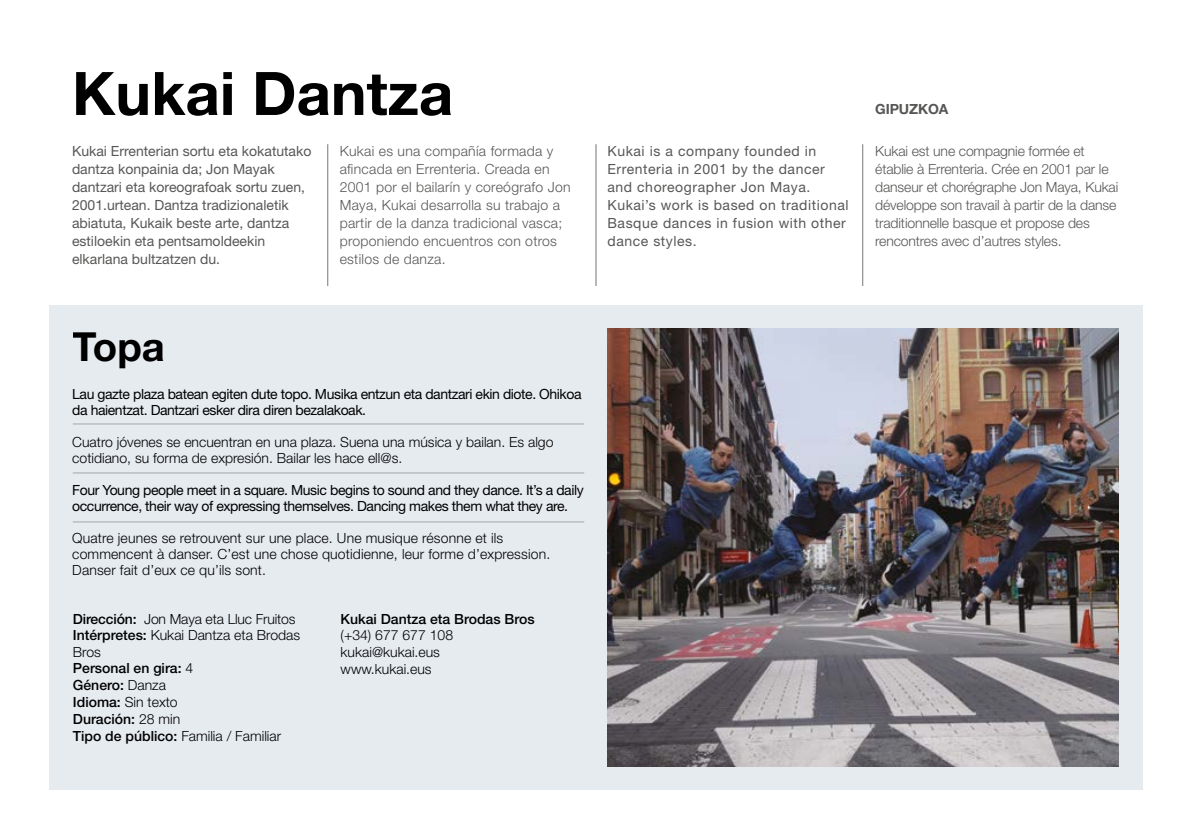
<style>
.page{position:relative;width:1191px;height:840px;background:#fff}
.page>*{position:absolute;margin:0;border:0;box-sizing:border-box;transform-origin:0 0}
.t1{font:700 60px "Helvetica Neue LT Std";color:#000}
.t2{font:700 40px "Helvetica Neue LT Std";color:#000}
.t3{font:300 14px/16.6px "Helvetica Neue LT Std";color:#000}
.t4{font:14px/16px "Helvetica Neue LT Std";letter-spacing:-.03em;color:#000}
.t5{font:14px/18px "Helvetica Neue LT Std";color:#575756}
.t6{font:300 14px/18px "Helvetica Neue LT Std";letter-spacing:.02em;color:#575756}
.t7{font:300 14px/18px "Helvetica Neue LT Std";letter-spacing:-.005em;color:#575756}
.t8{font:14px/18px "Helvetica Neue LT Std";letter-spacing:.04em;color:#575756}
.t9{font:500 14px "Helvetica Neue LT Std";color:#000}
.t10{font:700 14px "Helvetica Neue LT Std";letter-spacing:-.01em;color:#575756}
.s1{font-weight:500}
</style>
<div class="page">
<div style="left:49px;top:305px;width:1093px;height:485px;background:#e6ebf0"></div>
<hr style="left:73px;top:423px;width:511px;height:1px;background:#000">
<hr style="left:73px;top:472px;width:511px;height:1px;background:#000">
<hr style="left:73px;top:521px;width:511px;height:1px;background:#000">
<hr style="left:327px;top:144px;width:1px;height:142px;background:#000">
<hr style="left:595px;top:144px;width:1px;height:142px;background:#000">
<hr style="left:862px;top:144px;width:1px;height:142px;background:#000">
<img style="left:607px;top:328px;width:512px;height:438px">
<h1 class="t1" style="left:72px;top:56px;width:383px">Kukai Dantza</h1>
<p class="t10" style="left:875px;top:101px;width:75px">GIPUZKOA</p>
<p class="t5" style="left:72px;top:142px;width:241px">Kukai Errenterian sortu eta kokatutako dantza konpainia da; Jon Mayak dantzari eta koreografoak sortu zuen, 2001.urtean. Dantza tradizionaletik abiatuta, Kukaik beste arte, dantza estiloekin eta pentsamoldeekin elkarlana bultzatzen du.</p>
<p class="t6" style="left:340px;top:142px;width:232px">Kukai es una compañía formada y afincada en Errenteria. Creada en<br>2001 por el bailarín y coreógrafo Jon<br>Maya, Kukai desarrolla su trabajo a partir de la danza tradicional vasca; proponiendo encuentros con otros estilos de danza.</p>
<p class="t8" style="left:607px;top:142px;width:243px">Kukai is a company founded in<br>Errenteria in 2001 by the dancer and choreographer Jon Maya.<br>Kukai’s work is based on traditional<br>Basque dances in fusion with other dance styles.</p>
<p class="t7" style="left:875px;top:142px;width:245px">Kukai est une compagnie formée et établie à Errenteria. Crée en 2001 par le danseur et chorégraphe Jon Maya, Kukai développe son travail à partir de la danse traditionnelle basque et propose des rencontres avec d’autres styles.</p>
<h2 class="t2" style="left:73px;top:322px;width:94px">Topa</h2>
<p class="t4" style="left:72px;top:385px;width:511px">Lau gazte plaza batean egiten dute topo. Musika entzun eta dantzari ekin diote. Ohikoa da haientzat. Dantzari esker dira diren bezalakoak.</p>
<p class="t3" style="left:72px;top:433px;width:483px;line-height:16px">Cuatro jóvenes se encuentran en una plaza. Suena una música y bailan. Es algo cotidiano, su forma de expresión. Bailar les hace ell@s.</p>
<p class="t4" style="left:72px;top:481px;width:513px">Four Young people meet in a square. Music begins to sound and they dance. It’s a daily occurrence, their way of expressing themselves. Dancing makes them what they are.</p>
<p class="t3" style="left:72px;top:529px;width:479px;line-height:16px">Quatre jeunes se retrouvent sur une place. Une musique résonne et ils commencent à danser. C’est une chose quotidienne, leur forme d’expression.<br>Danser fait d’eux ce qu’ils sont.</p>
<p class="t3" style="left:73px;top:609px;width:229px"><span class="s1">Dirección:</span> Jon Maya eta Lluc Fruitos<br><span class="s1">Intérpretes:</span> Kukai Dantza eta Brodas<br>Bros<br><span class="s1">Personal en gira:</span> 4<br><span class="s1">Género:</span> Danza<br><span class="s1">Idioma:</span> Sin texto<br><span class="s1">Duración:</span> 28 min<br><span class="s1">Tipo de público:</span> Familia / Familiar</p>
<p class="t9" style="left:341px;top:610px;width:196px">Kukai Dantza eta Brodas Bros</p>
<p class="t3" style="left:341px;top:626px;width:114px">(+34) 677 677 108 kukai@kukai.eus www.kukai.eus</p>
</div>
